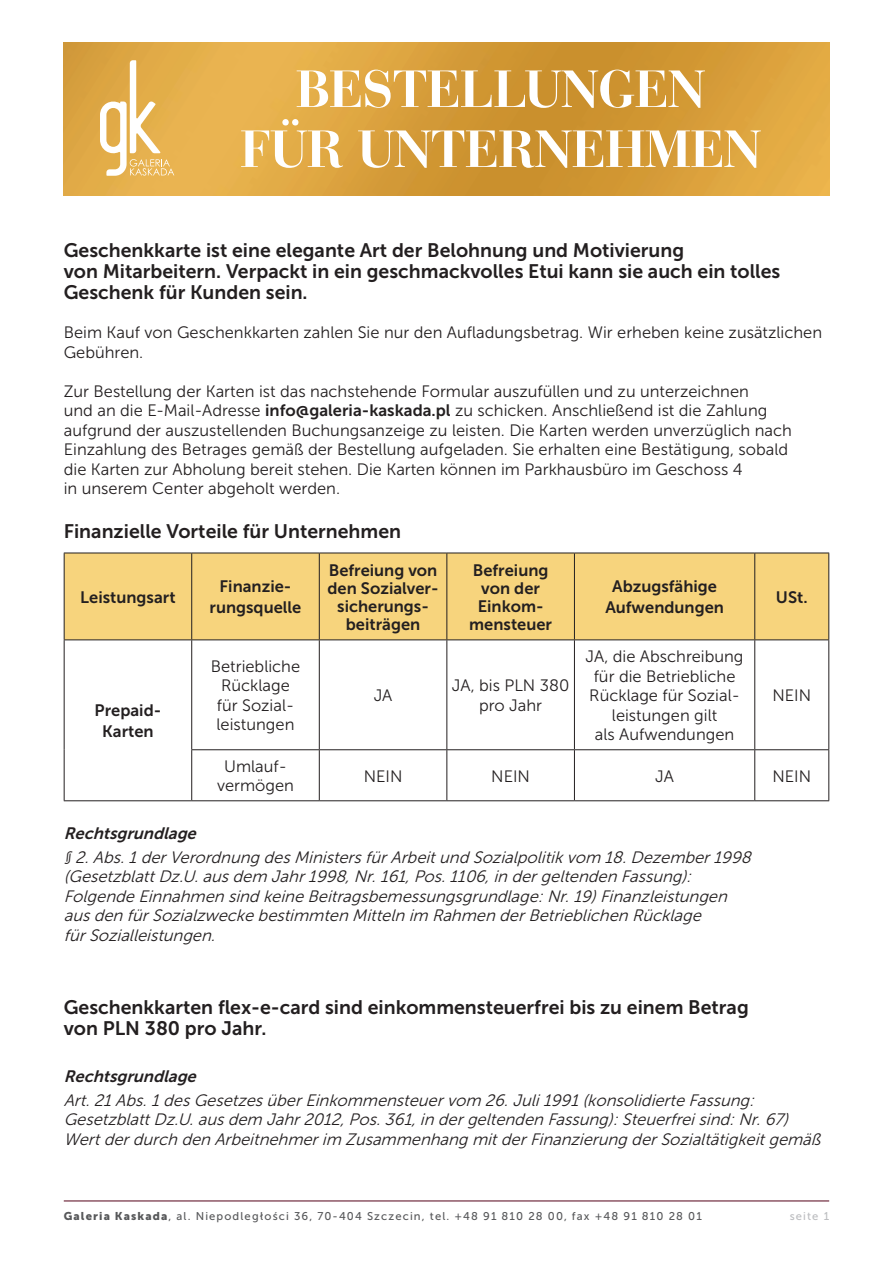
<style>
.page{position:relative;width:893px;height:1263px;background:#fff}
.page>*{position:absolute;margin:0;border:0;box-sizing:border-box;transform-origin:0 0}
.t1{font:700 54.75px/60px "Bauer Bodni EU";color:#fff;text-align:center}
.t2{font:19.5px/21px "Museo Sans 700";color:#231f20}
.t3{font:16.5px/19.5px "Museo Sans 300";color:#231f20;text-align:center}
.t4{font:italic 16.5px/19.5px "Museo Sans 300";color:#231f20}
.t5{font:16.5px/18px "Museo Sans 700";color:#231f20;text-align:center}
.t6{font:italic 16.5px "Museo Sans 700";color:#231f20}
.t7{font:11.25px "Museo Sans 500";letter-spacing:.1em;color:#57585a}
.t8{font:11.25px "Museo Sans 500";letter-spacing:.1em;color:#bcbdc0}
.s1{font-family:"Museo Sans 700"}
.s2{font-family:"Museo Sans 900"}
</style>
<div class="page">
<img style="left:64px;top:43px;width:765px;height:153px">
<svg style="left:100px;top:60px;width:74px;height:116px"></svg>
<hr style="left:64px;top:1200px;width:765px;height:1px;background:#540018">
<div style="left:65px;top:554px;width:763px;height:85px;background:#f7d47d"></div>
<hr style="left:64px;top:553px;width:128px;height:1px;background:#231f20">
<hr style="left:64px;top:553px;width:1px;height:86px;background:#231f20">
<hr style="left:192px;top:553px;width:127px;height:1px;background:#231f20">
<hr style="left:191px;top:553px;width:1px;height:86px;background:#231f20">
<hr style="left:319px;top:553px;width:128px;height:1px;background:#231f20">
<hr style="left:319px;top:553px;width:1px;height:86px;background:#231f20">
<hr style="left:447px;top:553px;width:127px;height:1px;background:#231f20">
<hr style="left:446px;top:553px;width:1px;height:86px;background:#231f20">
<hr style="left:574px;top:553px;width:181px;height:1px;background:#231f20">
<hr style="left:574px;top:553px;width:1px;height:86px;background:#231f20">
<hr style="left:755px;top:553px;width:74px;height:1px;background:#231f20">
<hr style="left:754px;top:553px;width:1px;height:86px;background:#231f20">
<hr style="left:828px;top:553px;width:1px;height:86px;background:#231f20">
<hr style="left:64px;top:639px;width:128px;height:1px;background:#231f20">
<hr style="left:64px;top:640px;width:1px;height:110px;background:#231f20">
<hr style="left:192px;top:639px;width:127px;height:1px;background:#231f20">
<hr style="left:191px;top:640px;width:1px;height:109px;background:#231f20">
<hr style="left:319px;top:639px;width:128px;height:1px;background:#231f20">
<hr style="left:319px;top:640px;width:1px;height:109px;background:#231f20">
<hr style="left:447px;top:639px;width:127px;height:1px;background:#231f20">
<hr style="left:446px;top:640px;width:1px;height:109px;background:#231f20">
<hr style="left:574px;top:639px;width:181px;height:1px;background:#231f20">
<hr style="left:574px;top:640px;width:1px;height:109px;background:#231f20">
<hr style="left:755px;top:639px;width:74px;height:1px;background:#231f20">
<hr style="left:754px;top:640px;width:1px;height:109px;background:#231f20">
<hr style="left:828px;top:640px;width:1px;height:109px;background:#231f20">
<hr style="left:64px;top:750px;width:1px;height:50px;background:#231f20">
<hr style="left:191px;top:749px;width:128px;height:1px;background:#231f20">
<hr style="left:191px;top:750px;width:1px;height:50px;background:#231f20">
<hr style="left:319px;top:749px;width:128px;height:1px;background:#231f20">
<hr style="left:319px;top:750px;width:1px;height:50px;background:#231f20">
<hr style="left:447px;top:749px;width:127px;height:1px;background:#231f20">
<hr style="left:446px;top:750px;width:1px;height:50px;background:#231f20">
<hr style="left:574px;top:749px;width:181px;height:1px;background:#231f20">
<hr style="left:574px;top:750px;width:1px;height:50px;background:#231f20">
<hr style="left:755px;top:749px;width:74px;height:1px;background:#231f20">
<hr style="left:754px;top:750px;width:1px;height:50px;background:#231f20">
<hr style="left:828px;top:750px;width:1px;height:50px;background:#231f20">
<hr style="left:64px;top:800px;width:128px;height:1px;background:#231f20">
<hr style="left:192px;top:800px;width:127px;height:1px;background:#231f20">
<hr style="left:319px;top:800px;width:128px;height:1px;background:#231f20">
<hr style="left:447px;top:800px;width:127px;height:1px;background:#231f20">
<hr style="left:574px;top:800px;width:181px;height:1px;background:#231f20">
<hr style="left:755px;top:800px;width:74px;height:1px;background:#231f20">
<h1 class="t1" style="left:240px;top:60px;width:522px">BESTELLUNGEN<br>FÜR UNTERNEHMEN</h1>
<p class="t2" style="left:64px;top:240px;width:718px">Geschenkkarte ist eine elegante Art der Belohnung und Motivierung<br>von Mitarbeitern. Verpackt in ein geschmackvolles Etui kann sie auch ein tolles<br>Geschenk für Kunden sein.</p>
<p class="t3" style="left:64px;top:323px;width:760px;text-align:left">Beim Kauf von Geschenkkarten zahlen Sie nur den Aufladungsbetrag. Wir erheben keine zusätzlichen<br>Gebühren.</p>
<p class="t3" style="left:64px;top:381px;width:730px;text-align:left">Zur Bestellung der Karten ist das nachstehende Formular auszufüllen und zu unterzeichnen<br>und an die E-Mail-Adresse <span class="s1">info@galeria-kaskada.pl</span> zu schicken. Anschließend ist die Zahlung aufgrund der auszustellenden Buchungsanzeige zu leisten. Die Karten werden unverzüglich nach Einzahlung des Betrages gemäß der Bestellung aufgeladen. Sie erhalten eine Bestätigung, sobald die Karten zur Abholung bereit stehen. Die Karten können im Parkhausbüro im Geschoss 4<br>in unserem Center abgeholt werden.</p>
<p class="t2" style="left:64px;top:520px;width:339px">Finanzielle Vorteile für Unternehmen</p>
<p class="t5" style="left:80px;top:588px;width:97px">Leistungsart</p>
<p class="t5" style="left:210px;top:576px;width:93px;line-height:21px">Finanzie&shy;rungsquelle</p>
<p class="t5" style="left:95px;top:700px;width:68px;line-height:21px">Prepaid-<br>Karten</p>
<p class="t3" style="left:211px;top:656px;width:91px">Betriebliche<br>Rücklage für Sozial&shy;leistungen</p>
<p class="t5" style="left:328px;top:561px;width:113px">Befreiung von den Sozialver&shy;sicherungs&shy;beiträgen</p>
<p class="t5" style="left:469px;top:561px;width:84px">Befreiung von der<br>Einkom&shy;mensteuer</p>
<p class="t3" style="left:374px;top:686px;width:20px">JA</p>
<p class="t3" style="left:452px;top:676px;width:119px">JA, bis PLN 380 pro Jahr</p>
<p class="t5" style="left:605px;top:576px;width:120px;line-height:21px">Abzugsfähige<br>Aufwendungen</p>
<p class="t5" style="left:776px;top:588px;width:33px">USt.</p>
<p class="t3" style="left:586px;top:647px;width:159px">JA, die Abschreibung für die Betriebliche<br>Rücklage für Sozial&shy;leistungen gilt<br>als Aufwendungen</p>
<p class="t3" style="left:772px;top:686px;width:40px">NEIN</p>
<p class="t3" style="left:217px;top:756px;width:78px">Umlauf&shy;vermögen</p>
<p class="t3" style="left:364px;top:766px;width:40px">NEIN</p>
<p class="t3" style="left:491px;top:766px;width:40px">NEIN</p>
<p class="t3" style="left:655px;top:766px;width:20px">JA</p>
<p class="t3" style="left:772px;top:766px;width:40px">NEIN</p>
<p class="t6" style="left:64px;top:824px;width:138px">Rechtsgrundlage</p>
<p class="t4" style="left:64px;top:847px;width:693px">§2.Abs.1derVerordnung desMinistersfürArbeitund Sozialpolitikvom 18.Dezember1998 (GesetzblattDz.U.ausdem Jahr1998,Nr.161,Pos.1106,in dergeltenden Fassung):<br>Folgende Einnahmen sind keine Beitragsbemessungsgrundlage:Nr.19)Finanzleistungen ausden fürSozialzwecke bestimmten Mitteln im Rahmen derBetrieblichen Rücklage fürSozialleistungen.</p>
<p class="t2" style="left:64px;top:996px;width:686px">Geschenkkarten flex-e-card sind einkommensteuerfrei bis zu einem Betrag von PLN 380 pro Jahr.</p>
<p class="t6" style="left:64px;top:1067px;width:138px">Rechtsgrundlage</p>
<p class="t4" style="left:64px;top:1090px;width:763px">Art.21Abs.1desGesetzesüberEinkommensteuervom 26.Juli1991(konsolidierte Fassung:<br>GesetzblattDz.U.ausdem Jahr2012,Pos.361,in dergeltenden Fassung):Steuerfreisind:Nr.67)<br>Wertderdurch den Arbeitnehmerim Zusammenhang mitderFinanzierung derSozialtätigkeitgemäß</p>
<p class="t7" style="left:64px;top:1210px;width:640px"><span class="s2">Galeria Kaskada</span>, al. Niepodległości 36, 70-404 Szczecin, tel. +48 91 810 28 00, fax +48 91 810 28 01</p>
<p class="t8" style="left:790px;top:1210px;width:41px">seite 1</p>
</div>
